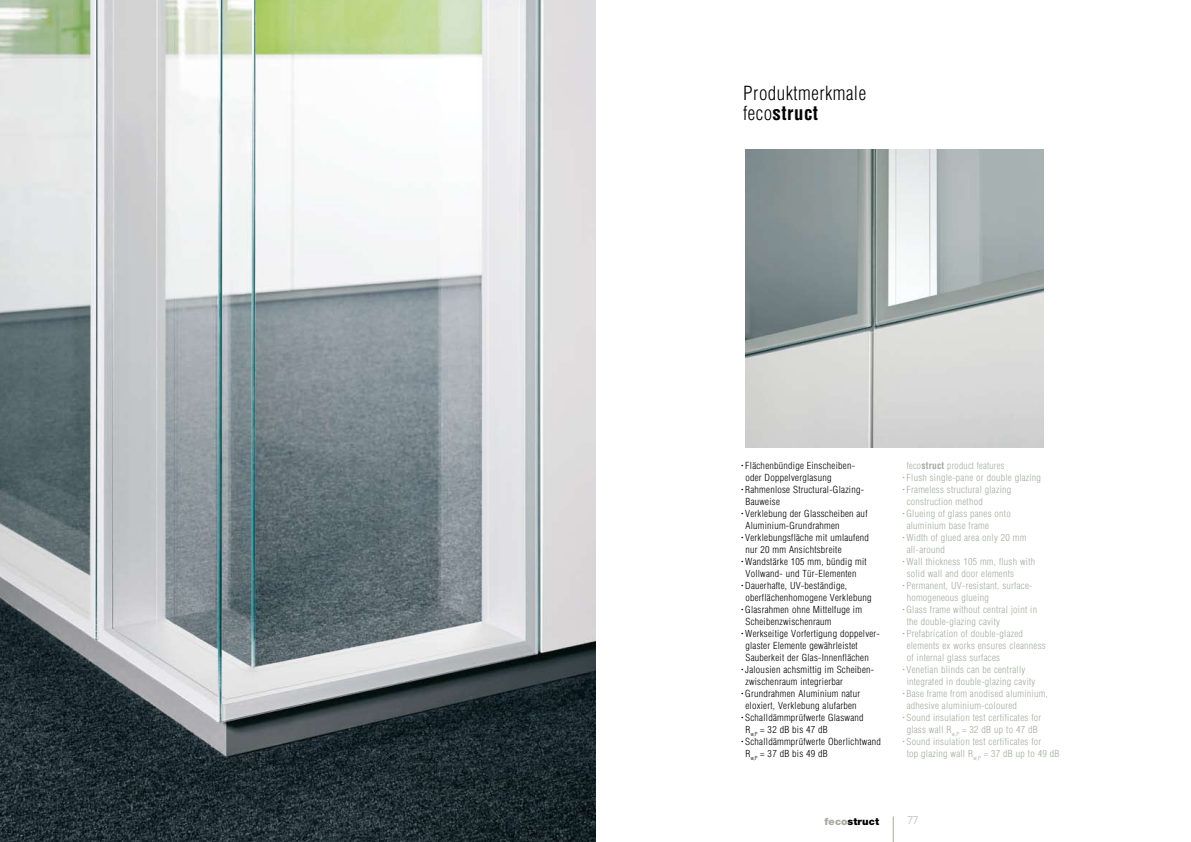
<style>
.page{position:relative;width:1191px;height:842px;background:#fff}
.page>*{position:absolute;margin:0;border:0;box-sizing:border-box;transform-origin:0 0}
.Grundschrift{font:300 condensed 19px "Helvetica";letter-spacing:.025em;color:#000}
.Grundschrift-2{font:700 condensed 19px "Helvetica";letter-spacing:.025em;color:#000}
.t1{font:300 11px "Gill Sans";color:#a4aba0}
.t2{font:900 10px "Helvetica Neue";letter-spacing:.01em;color:#000}
.Grundschrift-3{font:300 condensed 9.5px "Helvetica";letter-spacing:.025em;color:#a4aba0;scale:1.05 1}
.Grundschrift-4{font:300 condensed 9.5px/12px "Helvetica";letter-spacing:.025em;color:#000;scale:1.05 1}
.Grundschrift-5{font:300 condensed 9.5px "Helvetica";letter-spacing:.025em;color:#a4aba0}
.s1{font-weight:300}
.s2{font-weight:700}
.s3{color:#a4aba0}
</style>
<div class="page">
<svg style="left:893px;top:816px;width:1px;height:26px"></svg>
<img style="left:0;top:0;width:595px;height:842px">
<img style="left:746px;top:150px;width:297px;height:297px">
<p class="Grundschrift" style="left:743px;top:82px;width:124px">Produktmerkmale</p>
<p class="Grundschrift-2" style="left:743px;top:101px;width:76px"><span class="s1">feco</span>struct</p>
<p class="Grundschrift-4" style="left:741px;top:459px;width:110px"><sup>•</sup> Flächenbündige Einscheiben-</p>
<p class="Grundschrift-4" style="left:745px;top:471px;width:83px">oder Doppelverglasung</p>
<p class="Grundschrift-4" style="left:741px;top:483px;width:119px"><sup>•</sup> Rahmenlose Structural-Glazing-</p>
<p class="Grundschrift-4" style="left:745px;top:495px;width:34px">Bauweise</p>
<p class="Grundschrift-4" style="left:741px;top:507px;width:122px"><sup>•</sup> Verklebung der Glasscheiben auf</p>
<p class="Grundschrift-4" style="left:745px;top:519px;width:91px">Aluminium-Grundrahmen</p>
<p class="Grundschrift-4" style="left:741px;top:531px;width:123px"><sup>•</sup> Verklebungsfläche mit umlaufend</p>
<p class="Grundschrift-4" style="left:745px;top:543px;width:93px">nur 20 mm Ansichtsbreite</p>
<p class="Grundschrift-4" style="left:741px;top:555px;width:121px"><sup>•</sup> Wandstärke 105 mm, bündig mit</p>
<p class="Grundschrift-4" style="left:745px;top:567px;width:107px">Vollwand- und Tür-Elementen</p>
<p class="Grundschrift-4" style="left:741px;top:579px;width:102px"><sup>•</sup> Dauerhafte, UV-beständige,</p>
<p class="Grundschrift-4" style="left:745px;top:591px;width:121px">oberflächenhomogene Verklebung</p>
<p class="Grundschrift-4" style="left:741px;top:603px;width:117px"><sup>•</sup> Glasrahmen ohne Mittelfuge im</p>
<p class="Grundschrift-4" style="left:745px;top:615px;width:84px">Scheibenzwischenraum</p>
<p class="Grundschrift-4" style="left:741px;top:627px;width:134px"><sup>•</sup> Werkseitige Vorfertigung doppelver-</p>
<p class="Grundschrift-4" style="left:745px;top:639px;width:119px">glaster Elemente gewährleistet<br>Sauberkeit der Glas-Innenflächen</p>
<p class="Grundschrift-4" style="left:741px;top:663px;width:128px"><sup>•</sup> Jalousien achsmittig im Scheiben-</p>
<p class="Grundschrift-4" style="left:745px;top:675px;width:94px">zwischenraum integrierbar</p>
<p class="Grundschrift-4" style="left:741px;top:687px;width:115px"><sup>•</sup> Grundrahmen Aluminium natur</p>
<p class="Grundschrift-4" style="left:745px;top:699px;width:107px">eloxiert, Verklebung alufarben</p>
<p class="Grundschrift-4" style="left:741px;top:711px;width:118px"><sup>•</sup> Schalldämmprüfwerte Glaswand</p>
<p class="Grundschrift-4" style="left:745px;top:723px;width:80px">R<sub>w,P</sub> = 32 dB bis 47 dB</p>
<p class="Grundschrift-4" style="left:741px;top:735px;width:135px"><sup>•</sup> Schalldämmprüfwerte Oberlichtwand</p>
<p class="Grundschrift-4" style="left:745px;top:747px;width:80px">R<sub>w,P</sub> = 37 dB bis 49 dB</p>
<p class="Grundschrift-5" style="left:906px;top:460px;width:99px">feco<span class="s2">struct</span> product features</p>
<p class="Grundschrift-3" style="left:902px;top:472px;width:133px"><sup>•</sup> Flush single-pane or double glazing</p>
<p class="Grundschrift-3" style="left:902px;top:484px;width:105px"><sup>•</sup> Frameless structural glazing</p>
<p class="Grundschrift-3" style="left:906px;top:496px;width:74px">construction method</p>
<p class="Grundschrift-3" style="left:902px;top:508px;width:105px"><sup>•</sup> Glueing of glass panes onto</p>
<p class="Grundschrift-3" style="left:906px;top:520px;width:80px">aluminium base frame</p>
<p class="Grundschrift-3" style="left:902px;top:532px;width:120px"><sup>•</sup> Width of glued area only 20 mm</p>
<p class="Grundschrift-3" style="left:906px;top:544px;width:38px">all-around</p>
<p class="Grundschrift-3" style="left:902px;top:556px;width:128px"><sup>•</sup> Wall thickness 105 mm, flush with</p>
<p class="Grundschrift-3" style="left:906px;top:568px;width:104px">solid wall and door elements</p>
<p class="Grundschrift-3" style="left:902px;top:580px;width:125px"><sup>•</sup> Permanent, UV-resistant, surface-</p>
<p class="Grundschrift-3" style="left:906px;top:592px;width:80px">homogeneous glueing</p>
<p class="Grundschrift-3" style="left:902px;top:604px;width:130px"><sup>•</sup> Glass frame without central joint in</p>
<p class="Grundschrift-3" style="left:906px;top:616px;width:90px">the double-glazing cavity</p>
<p class="Grundschrift-3" style="left:902px;top:628px;width:116px"><sup>•</sup> Prefabrication of double-glazed</p>
<p class="Grundschrift-3" style="left:906px;top:640px;width:134px">elements ex works ensures cleanness</p>
<p class="Grundschrift-3" style="left:906px;top:652px;width:90px">of internal glass surfaces</p>
<p class="Grundschrift-3" style="left:902px;top:664px;width:119px"><sup>•</sup> Venetian blinds can be centrally</p>
<p class="Grundschrift-3" style="left:906px;top:676px;width:124px">integrated in double-glazing cavity</p>
<p class="Grundschrift-3" style="left:902px;top:688px;width:140px"><sup>•</sup> Base frame from anodised aluminium,</p>
<p class="Grundschrift-3" style="left:906px;top:700px;width:107px">adhesive aluminium-coloured</p>
<p class="Grundschrift-3" style="left:902px;top:712px;width:134px"><sup>•</sup> Sound insulation test certificates for</p>
<p class="Grundschrift-3" style="left:906px;top:724px;width:126px">glass wall R<sub>w,P</sub> = 32 dB up to 47 dB</p>
<p class="Grundschrift-3" style="left:902px;top:736px;width:134px"><sup>•</sup> Sound insulation test certificates for</p>
<p class="Grundschrift-3" style="left:906px;top:748px;width:147px">top glazing wall R<sub>w,P</sub> = 37 dB up to 49 dB</p>
<p class="t2" style="left:824px;top:815px;width:56px"><span class="s3">feco</span>struct</p>
<p class="t1" style="left:907px;top:814px;width:12px">77</p>
</div>
